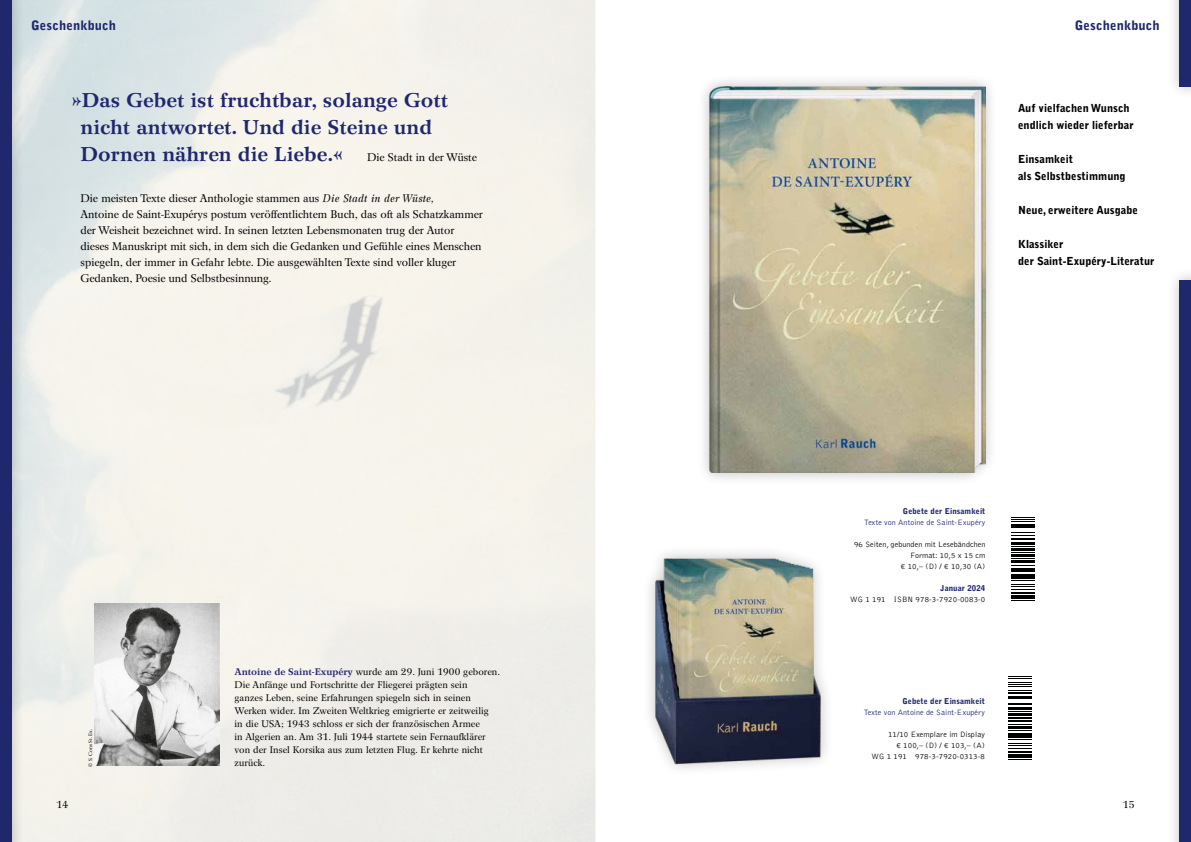
<style>
.page{position:relative;width:1191px;height:842px;background:#fff}
.page>*{position:absolute;margin:0;border:0;box-sizing:border-box;transform-origin:0 0}
.t1{font:700 20px/27px "Wilke LT Std";letter-spacing:.01em;color:#20286d}
.t2{font:900 13px "Bell Gothic Std";letter-spacing:.01em;color:#20286d}
.t3{font:11px/16px "Wilke LT Std";color:#000}
.t4{font:900 11px/17px "Bell Gothic Std";color:#000}
.t5{font:10px "Wilke LT Std";color:#000}
.t6{font:9.5px/13px "Wilke LT Std";letter-spacing:.01em;color:#000}
.t7{font:300 8px/11px "Bell Gothic Std";letter-spacing:.01em;color:#000;text-align:right}
.t8{font:300 8px "Bell Gothic Std";letter-spacing:.01em;color:#20286d}
.t9{font:900 8px "Bell Gothic Std";letter-spacing:.01em;color:#20286d}
.t10{font:5px "Wilke LT Std";letter-spacing:.005em;color:#000}
.s1{font-weight:400;font-size:11px;color:#000}
.s2{font-style:italic}
.s3{font-weight:700;color:#20286d}
</style>
<div class="page">
<div style="left:1166px;top:0;width:25px;height:99px;background:#000;opacity:.25"></div>
<div style="left:1179px;top:0;width:12px;height:86px;background:#20286d"></div>
<div style="left:1166px;top:268px;width:25px;height:574px;background:#000;opacity:.25"></div>
<div style="left:1179px;top:281px;width:12px;height:561px;background:#20286d"></div>
<div style="left:696px;top:73px;width:302px;height:413px;background:#000;opacity:.25"></div>
<img style="left:709px;top:86px;width:276px;height:387px">
<div style="left:0;top:0;width:24px;height:842px;background:#000;opacity:.25"></div>
<div style="left:0;top:0;width:11px;height:842px;background:#20286d"></div>
<img style="left:649px;top:552px;width:178px;height:217px">
<svg style="left:1011px;top:598px;width:23px;height:3px"></svg>
<hr style="left:1011px;top:595px;width:23px;height:3px;background:#010202">
<hr style="left:1011px;top:592px;width:23px;height:2px;background:#010202">
<svg style="left:1011px;top:580px;width:23px;height:10px"></svg>
<hr style="left:1011px;top:576px;width:23px;height:3px;background:#010202">
<hr style="left:1011px;top:574px;width:23px;height:2px;background:#010202">
<svg style="left:1011px;top:546px;width:23px;height:26px"></svg>
<hr style="left:1011px;top:542px;width:23px;height:3px;background:#010202">
<svg style="left:1011px;top:517px;width:23px;height:23px"></svg>
<svg style="left:1008px;top:757px;width:23px;height:3px"></svg>
<hr style="left:1007px;top:754px;width:24px;height:2px;background:#010202">
<hr style="left:1007px;top:751px;width:24px;height:2px;background:#010202">
<svg style="left:1008px;top:711px;width:23px;height:38px"></svg>
<hr style="left:1007px;top:707px;width:24px;height:3px;background:#010202">
<svg style="left:1008px;top:676px;width:23px;height:29px"></svg>
<img style="left:94px;top:603px;width:126px;height:163px">
<p class="t2" style="left:31px;top:17px;width:86px">Geschenkbuch</p>
<h1 class="t1" style="left:81px;top:86px;width:398px;text-indent:-8px">»Das Gebet ist fruchtbar, solange Gott nicht antwortet. Und die Steine und<br>Dornen nähren die Liebe.« <span class="s1">Die Stadt in der Wüste</span></h1>
<p class="t3" style="left:81px;top:190px;width:404px">Die meisten Texte dieser Anthologie stammen aus <span class="s2">Die Stadt in der Wüste,<br></span>Antoine de Saint-Exupérys postum veröffentlichtem Buch, das oft als Schatzkammer der Weisheit bezeichnet wird. In seinen letzten Lebensmonaten trug der Autor dieses Manuskript mit sich, in dem sich die Gedanken und Gefühle eines Menschen spiegeln, der immer in Gefahr lebte. Die ausgewählten Texte sind voller kluger Gedanken, Poesie und Selbstbesinnung.</p>
<p class="t5" style="left:56px;top:798px;width:14px">14</p>
<p class="t10" style="left:87px;top:767px;width:40px;rotate:-90deg">© S. Cons St. Ex.</p>
<p class="t6" style="left:234px;top:665px;width:267px"><span class="s3">Antoine de Saint-Exupéry</span> wurde am 29. Juni 1900 geboren.<br>Die Anfänge und Fortschritte der Fliegerei prägten sein<br>ganzes Leben, seine Erfahrungen spiegeln sich in seinen Werken wider. Im Zweiten Weltkrieg emigrierte er zeitweilig<br>in die USA; 1943 schloss er sich der französischen Armee<br>in Algerien an. Am 31. Juli 1944 startete sein Fernaufklärer von der Insel Korsika aus zum letzten Flug. Er kehrte nicht</p>
<p class="t6" style="left:234px;top:756px;width:32px">zurück.</p>
<p class="t2" style="left:1074px;top:17px;width:86px">Geschenkbuch</p>
<p class="t4" style="left:1018px;top:99px;width:117px">Auf vielfachen Wunsch endlich wieder lieferbar</p>
<p class="t4" style="left:1018px;top:150px;width:109px">Einsamkeit<br>als Selbstbestimmung</p>
<p class="t4" style="left:1018px;top:201px;width:121px">Neue, erweitere Ausgabe</p>
<p class="t4" style="left:1018px;top:235px;width:138px">Klassiker<br>der Saint-Exupéry-Literatur</p>
<p class="t9" style="left:903px;top:506px;width:84px">Gebete der Einsamkeit</p>
<p class="t8" style="left:864px;top:518px;width:123px">Texte von Antoine de Saint-Exupéry</p>
<p class="t7" style="left:854px;top:539px;width:133px">96 Seiten, gebunden mit Lesebändchen<br>Format: 10,5 x 15 cm<br>€ 10,– (D) / € 10,30 (A)</p>
<p class="t9" style="left:940px;top:583px;width:46px">Januar 2024</p>
<p class="t7" style="left:850px;top:594px;width:137px">WG 1 191 ISBN 978-3-7920-0083-0</p>
<p class="t9" style="left:902px;top:696px;width:84px">Gebete der Einsamkeit</p>
<p class="t8" style="left:863px;top:708px;width:123px">Texte von Antoine de Saint-Exupéry</p>
<p class="t7" style="left:871px;top:729px;width:115px">11/10 Exemplare im Display<br>€ 100,– (D) / € 103,– (A)<br>WG 1 191 978-3-7920-0313-8</p>
<p class="t5" style="left:1122px;top:798px;width:14px">15</p>
</div>
